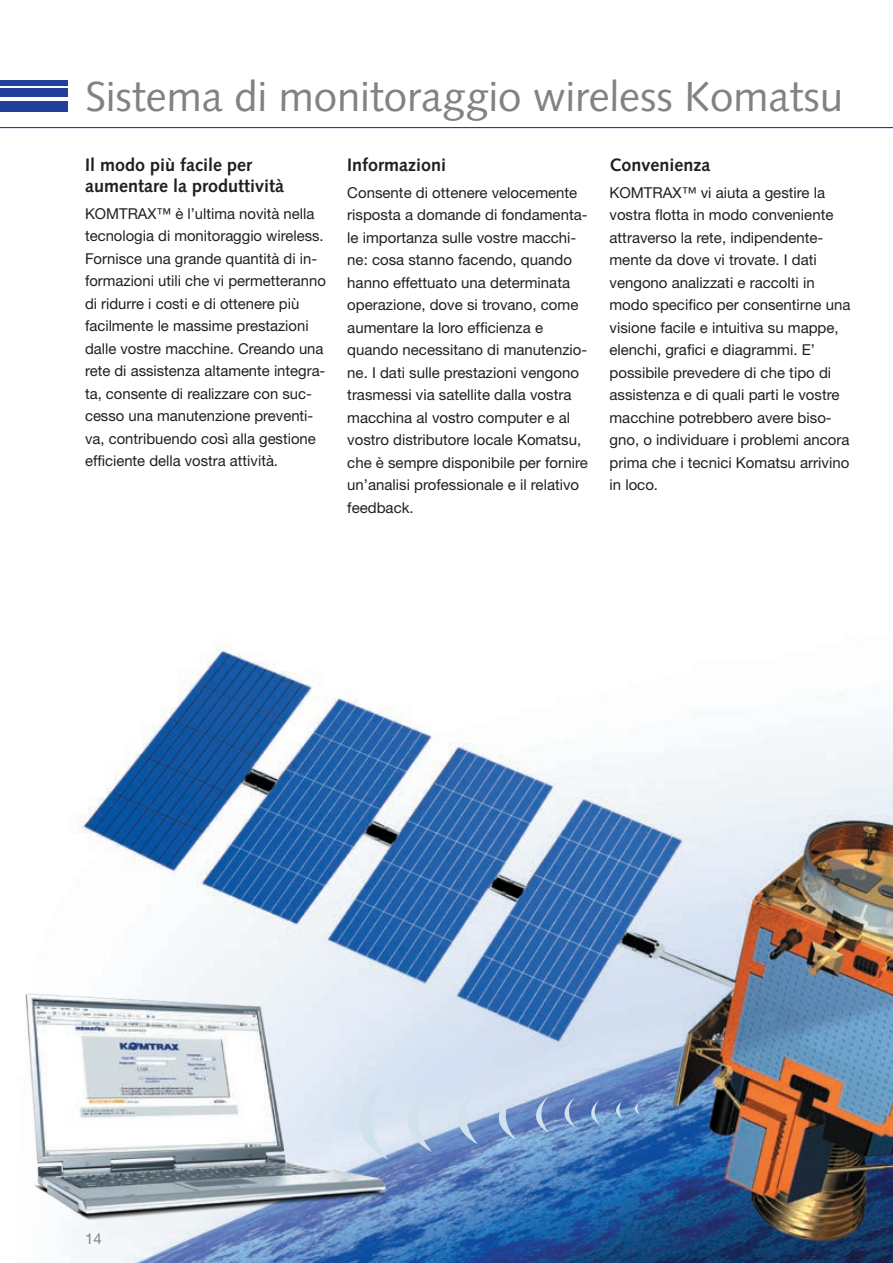
<style>
.page{position:relative;width:893px;height:1263px;background:#fff}
.page>*{position:absolute;margin:0;border:0;box-sizing:border-box;transform-origin:0 0}
.t1{font:42px "Syntax LTCE";color:#808285}
.t2{font:700 18px/21px "Syntax LTCE";color:#231f20}
.t3{font:15px/22.5px "Helvetica Neue LT Pro";color:#231f20}
.t4{font:15px "Helvetica Neue LT Pro";color:#808285}
</style>
<div class="page">
<img style="left:74px;top:644px;width:819px;height:619px">
<svg style="left:398px;top:1080px;width:202px;height:80px"></svg>
<svg style="left:608px;top:1101px;width:14px;height:17px"></svg>
<svg style="left:628px;top:1102px;width:12px;height:12px"></svg>
<img style="left:25px;top:982px;width:373px;height:248px">
<hr style="left:0;top:127px;width:893px;height:1px;background:#223f99">
<div style="left:0;top:101px;width:68px;height:10px;background:#223f99"></div>
<div style="left:0;top:89px;width:68px;height:8px;background:#223f99"></div>
<div style="left:0;top:80px;width:68px;height:5px;background:#223f99"></div>
<h1 class="t1" style="left:85px;top:72px;width:760px">Sistema di monitoraggio wireless Komatsu</h1>
<p class="t2" style="left:85px;top:154px;width:201px">Il modo più facile per aumentare la produttività</p>
<p class="t3" style="left:85px;top:202px;width:242px">KOMTRAX™ è l’ultima novità nella tecnologia di monitoraggio wireless.<br>Fornisce una grande quantità di in&shy;formazioni utili che vi permetteranno di ridurre i costi e di ottenere più facilmente le massime prestazioni dalle vostre macchine. Creando una rete di assistenza altamente integra&shy;ta, consente di realizzare con suc&shy;cesso una manutenzione preventi&shy;va, contribuendo così alla gestione efficiente della vostra attività.</p>
<p class="t2" style="left:347px;top:154px;width:101px">Informazioni</p>
<p class="t3" style="left:347px;top:181px;width:242px">Consente di ottenere velocemente risposta a domande di fondamenta&shy;le importanza sulle vostre macchi&shy;ne: cosa stanno facendo, quando hanno effettuato una determinata operazione, dove si trovano, come aumentare la loro efficienza e quando necessitano di manutenzio&shy;ne. I dati sulle prestazioni vengono trasmessi via satellite dalla vostra macchina al vostro computer e al vostro distributore locale Komatsu, che è sempre disponibile per fornire un’analisi professionale e il relativo feedback.</p>
<p class="t2" style="left:609px;top:154px;width:103px">Convenienza</p>
<p class="t3" style="left:609px;top:181px;width:242px">KOMTRAX™ vi aiuta a gestire la vostra flotta in modo conveniente attraverso la rete, indipendente&shy;mente da dove vi trovate. I dati vengono analizzati e raccolti in modo specifico per consentirne una visione facile e intuitiva su mappe, elenchi, grafici e diagrammi. E’ possibile prevedere di che tipo di assistenza e di quali parti le vostre macchine potrebbero avere biso&shy;gno, o individuare i problemi ancora prima che i tecnici Komatsu arrivino in loco.</p>
<p class="t4" style="left:85px;top:1229px;width:18px">14</p>
</div>
